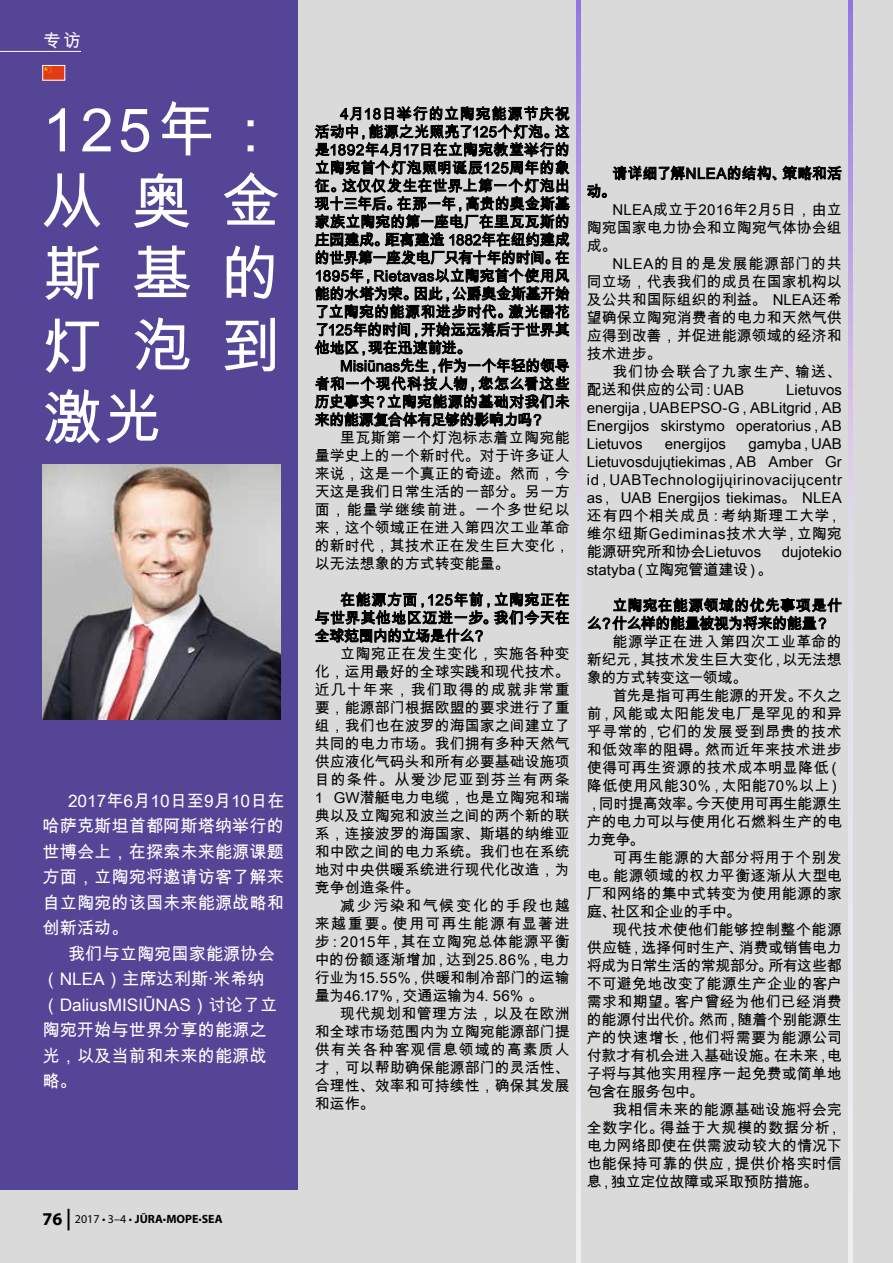
<style>
.page{position:relative;width:893px;height:1263px;background:#dadada}
.page>*{position:absolute;margin:0;border:0;box-sizing:border-box;transform-origin:0 0}
.t1{font:60px/72px "Arial Unicode MS";letter-spacing:.485em;color:#fff;text-align:justify}
.t2{font:18px "Arial Unicode MS";color:#fff}
.t3{font:17.25px/25.5px "Arial Unicode MS";color:#fff;text-align:justify}
.t4{font:15px/18px "Arial Unicode MS";color:#000;text-align:justify}
.t5{font:15px "Arial Unicode MS";letter-spacing:.02em;color:#000}
.t6{font:15px "Arial Unicode MS";letter-spacing:.025em;color:#000}
.t7{font:15px "Arial Unicode MS";letter-spacing:-.02em;color:#000}
.t8{font:15px "Arial Unicode MS";letter-spacing:-.025em;color:#000}
.t9{font:15px "Arial Unicode MS";letter-spacing:-.035em;color:#000}
.t10{font:15px "Arial Unicode MS";letter-spacing:-.03em;color:#000}
.t11{font:15px "Arial Unicode MS";letter-spacing:-.04em;color:#000}
.t12{font:15px "Arial Unicode MS";letter-spacing:.03em;color:#000}
.t13{font:15px "Arial Unicode MS";letter-spacing:.04em;color:#000}
.t14{font:12px "Myriad Pro";color:#000}
.s1{font-weight:700;font-size:18px}
.s2{font-weight:700;font-size:21.6px}
.s3{font-weight:700}
</style>
<div class="page">
<svg style="left:848px;top:0;width:5px;height:1263px"></svg>
<svg style="left:576px;top:0;width:4px;height:1263px"></svg>
<div style="left:0;top:0;width:298px;height:1190px;background:#554596"></div>
<img style="left:45px;top:67px;width:18px;height:11px">
<div style="left:43px;top:65px;width:22px;height:15px;border:1px solid #fff"></div>
<hr style="left:0;top:51px;width:81px;height:1px;background:#fff">
<img style="left:43px;top:464px;width:238px;height:256px">
<svg style="left:315px;top:106px;width:255px;height:321px"></svg>
<svg style="left:315px;top:592px;width:254px;height:51px"></svg>
<svg style="left:613px;top:166px;width:228px;height:15px"></svg>
<svg style="left:587px;top:184px;width:20px;height:14px"></svg>
<svg style="left:588px;top:598px;width:253px;height:33px"></svg>
<p class="t2" style="left:43px;top:27px;width:39px">专访</p>
<h1 class="t1" style="left:43px;top:93px;width:240px">125年：从奥金斯基的灯泡到激光</h1>
<p class="t3" style="left:43px;top:787px;width:244px;text-indent:26px">2017年6月10日至9月10日在哈萨克斯坦首都阿斯塔纳举行的世博会上，在探索未来能源课题方面，立陶宛将邀请访客了解来自立陶宛的该国未来能源战略和创新活动。</p>
<p class="t3" style="left:43px;top:940px;width:236px;text-align:left;text-indent:26px">我们与立陶宛国家能源协会（NLEA）主席达利斯·米希纳（DaliusMISIŪNAS）讨论了立陶宛开始与世界分享的能源之光，以及当前和未来的能源战略。</p>
<p class="t14" style="left:43px;top:1211px;width:182px"><span class="s1">76</span> <span class="s2">|</span> 2017 • 3–4 • <span class="s3">JŪRA</span>•<span class="s3">МОРЕ</span>•<span class="s3">SEA</span></p>
<p class="t4" style="left:315px;top:105px;width:257px;text-indent:26px">4月18日举行的立陶宛能源节庆祝活动中，能源之光照亮了125个灯泡。这是1892年4月17日在立陶宛教堂举行的立陶宛首个灯泡照明诞辰125周年的象征。这仅仅发生在世界上第一个灯泡出现十三年后。在那一年，高贵的奥金斯基家族立陶宛的第一座电厂在里瓦瓦斯的庄园建成。距离建造 1882年在纽约建成的世界第一座发电厂只有十年的时间。在1895年，Rietavas以立陶宛首个使用风能的水塔为荣。因此，公爵奥金斯基开始了立陶宛的能源和进步时代。激光器花了125年的时间，开始远远落后于世界其他地区，现在迅速前进。</p>
<p class="t4" style="left:315px;top:357px;width:257px;text-indent:26px">Misiūnas先生，作为一个年轻的领导者和一个现代科技人物，您怎么看这些历史事实？立陶宛能源的基础对我们未来的能源复合体有足够的影响力吗？</p>
<p class="t4" style="left:315px;top:429px;width:257px;text-indent:26px">里瓦斯第一个灯泡标志着立陶宛能量学史上的一个新时代。对于许多证人来说，这是一个真正的奇迹。然而，今天这是我们日常生活的一部分。另一方面，能量学继续前进。一个多世纪以来，这个领域正在进入第四次工业革命的新时代，其技术正在发生巨大变化，以无法想象的方式转变能量。</p>
<p class="t4" style="left:315px;top:591px;width:257px;text-indent:26px">在能源方面，125年前，立陶宛正在与世界其他地区迈进一步。我们今天在全球范围内的立场是什么？</p>
<p class="t4" style="left:315px;top:645px;width:257px;text-indent:26px">立陶宛正在发生变化，实施各种变化，运用最好的全球实践和现代技术。近几十年来，我们取得的成就非常重要，能源部门根据欧盟的要求进行了重组，我们也在波罗的海国家之间建立了共同的电力市场。我们拥有多种天然气供应液化气码头和所有必要基础设施项目的条件。从爱沙尼亚到芬兰有两条1 GW潜艇电力电缆，也是立陶宛和瑞典以及立陶宛和波兰之间的两个新的联系，连接波罗的海国家、斯堪的纳维亚和中欧之间的电力系统。我们也在系统地对中央供暖系统进行现代化改造，为竞争创造条件。</p>
<p class="t4" style="left:315px;top:897px;width:257px;text-indent:26px">减少污染和气候变化的手段也越来越重要。使用可再生能源有显著进步：2015年，其在立陶宛总体能源平衡中的份额逐渐增加，达到25.86％，电力行业为15.55％，供暖和制冷部门的运输量为46.17％，交通运输为4. 56％ 。</p>
<p class="t4" style="left:315px;top:1005px;width:257px;text-indent:26px">现代规划和管理方法，以及在欧洲和全球市场范围内为立陶宛能源部门提供有关各种客观信息领域的高素质人才，可以帮助确保能源部门的灵活性、合理性、效率和可持续性，确保其发展和运作。</p>
<p class="t4" style="left:587px;top:164px;width:257px;text-indent:26px">请详细了解NLEA的结构、策略和活动。</p>
<p class="t4" style="left:587px;top:200px;width:257px;text-indent:26px">NLEA成立于2016年2月5日，由立陶宛国家电力协会和立陶宛气体协会组成。</p>
<p class="t4" style="left:587px;top:254px;width:257px;text-indent:26px">NLEA的目的是发展能源部门的共同立场，代表我们的成员在国家机构以及公共和国际组织的利益。 NLEA还希望确保立陶宛消费者的电力和天然气供应得到改善，并促进能源领域的经济和技术进步。</p>
<p class="t4" style="left:587px;top:362px;width:257px;text-indent:26px">我们协会联合了九家生产、输送、配送和供应的公司：UAB</p>
<p class="t4" style="left:587px;top:380px;width:257px;text-indent:199px">Lietuvos energija，UAB EPSO-G，AB Litgrid，AB Energijos skirstymo operatorius，AB Lietuvos</p>
<p class="t4" style="left:587px;top:434px;width:257px;text-indent:162px">gamyba，UAB Lietuvosdujųtiekimas，AB Amber Gr id，UABTechnologijųirinovacijųcentr as， UAB Energijos tiekimas。 NLEA还有四个相关成员：考纳斯理工大学，维尔纽斯Gediminas技术大学，立陶宛能源研究所和协会Lietuvos</p>
<p class="t4" style="left:665px;top:434px;width:62px">energijos</p>
<p class="t4" style="left:782px;top:542px;width:61px">dujotekio</p>
<p class="t4" style="left:587px;top:560px;width:187px">statyba（立陶宛管道建设）。</p>
<p class="t5" style="left:612px;top:595px;width:231px">立陶宛在能源领域的优先事项是什</p>
<p class="t9" style="left:587px;top:613px;width:245px">么？什么样的能量被视为将来的能量？</p>
<p class="t5" style="left:612px;top:631px;width:231px">能源学正在进入第四次工业革命的</p>
<p class="t4" style="left:587px;top:650px;width:257px">新纪元，其技术发生巨大变化，以无法想</p>
<p class="t8" style="left:587px;top:667px;width:162px">象的方式转变这一领域。</p>
<p class="t7" style="left:612px;top:685px;width:231px">首先是指可再生能源的开发。不久之</p>
<p class="t6" style="left:587px;top:703px;width:257px">前，风能或太阳能发电厂是罕见的和异</p>
<p class="t12" style="left:587px;top:721px;width:257px">乎寻常的，它们的发展受到昂贵的技术</p>
<p class="t4" style="left:587px;top:740px;width:257px">和低效率的阻碍。然而近年来技术进步</p>
<p class="t4" style="left:587px;top:758px;width:257px">使得可再生资源的技术成本明显降低（</p>
<p class="t5" style="left:587px;top:775px;width:257px">降低使用风能30％，太阳能70％以上）</p>
<p class="t10" style="left:587px;top:793px;width:257px">，同时提高效率。今天使用可再生能源生</p>
<p class="t4" style="left:587px;top:812px;width:257px">产的电力可以与使用化石燃料生产的电</p>
<p class="t4" style="left:587px;top:830px;width:59px">力竞争。</p>
<p class="t5" style="left:612px;top:847px;width:231px">可再生能源的大部分将用于个别发</p>
<p class="t6" style="left:587px;top:865px;width:257px">电。能源领域的权力平衡逐渐从大型电</p>
<p class="t4" style="left:587px;top:884px;width:257px">厂和网络的集中式转变为使用能源的家</p>
<p class="t9" style="left:587px;top:901px;width:156px">庭、社区和企业的手中。</p>
<p class="t6" style="left:612px;top:919px;width:231px">现代技术使他们能够控制整个能源</p>
<p class="t4" style="left:587px;top:938px;width:257px">供应链，选择何时生产、消费或销售电力</p>
<p class="t11" style="left:587px;top:955px;width:257px">将成为日常生活的常规部分。所有这些都</p>
<p class="t4" style="left:587px;top:974px;width:257px">不可避免地改变了能源生产企业的客户</p>
<p class="t5" style="left:587px;top:991px;width:257px">需求和期望。客户曾经为他们已经消费</p>
<p class="t8" style="left:587px;top:1009px;width:257px">的能源付出代价。然而，随着个别能源生</p>
<p class="t6" style="left:587px;top:1027px;width:257px">产的快速增长，他们将需要为能源公司</p>
<p class="t7" style="left:587px;top:1045px;width:257px">付款才有机会进入基础设施。在未来，电</p>
<p class="t4" style="left:587px;top:1064px;width:257px">子将与其他实用程序一起免费或简单地</p>
<p class="t4" style="left:587px;top:1082px;width:119px">包含在服务包中。</p>
<p class="t6" style="left:612px;top:1099px;width:231px">我相信未来的能源基础设施将会完</p>
<p class="t13" style="left:587px;top:1117px;width:257px">全数字化。得益于大规模的数据分析，</p>
<p class="t4" style="left:587px;top:1136px;width:257px">电力网络即使在供需波动较大的情况下</p>
<p class="t4" style="left:587px;top:1154px;width:257px">也能保持可靠的供应，提供价格实时信</p>
<p class="t4" style="left:587px;top:1172px;width:233px">息，独立定位故障或采取预防措施。</p>
</div>
